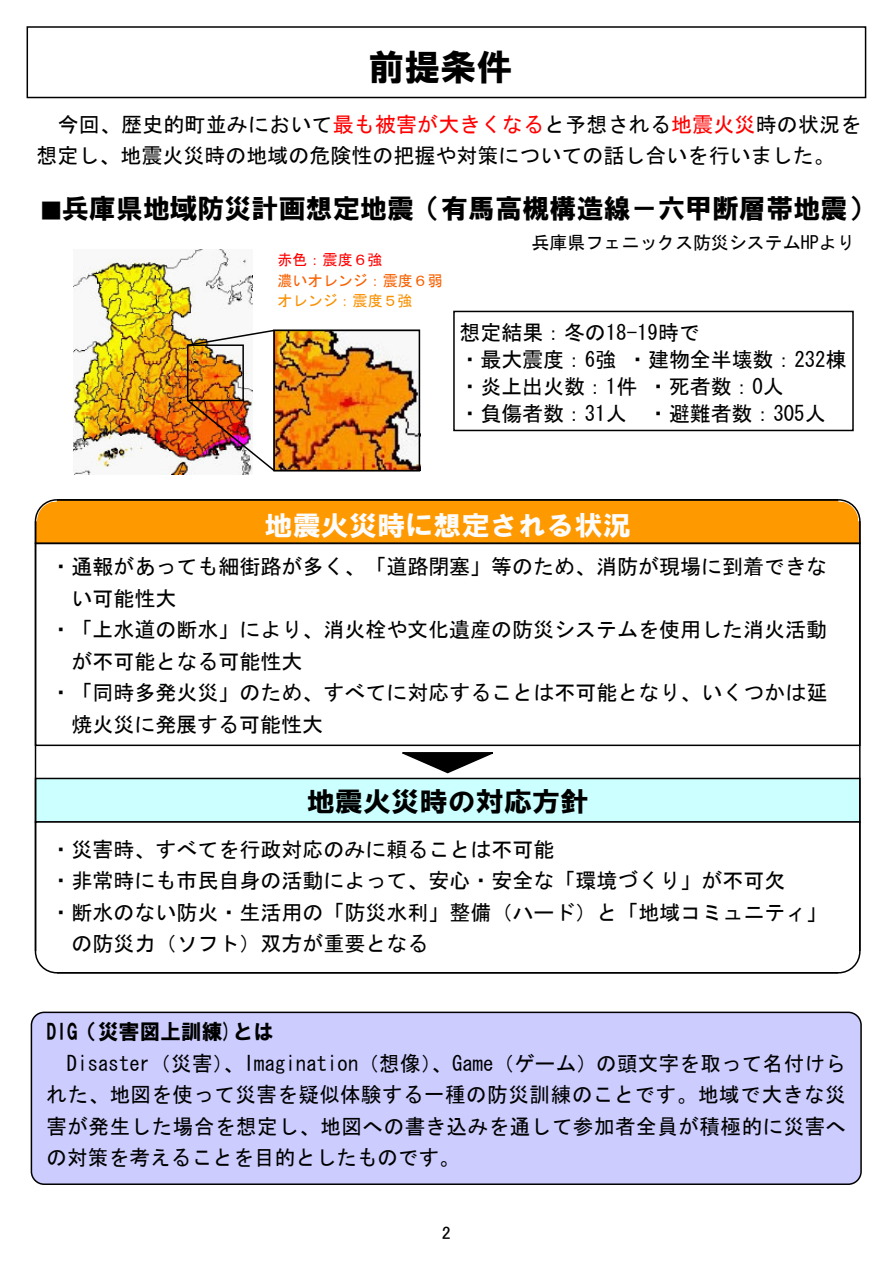
<style>
.page{position:relative;width:893px;height:1263px;background:#fff}
.page>*{position:absolute;margin:0;border:0;box-sizing:border-box;transform-origin:0 0}
.t1{font:36px "HGS Soei Kakugothic UB";color:#000}
.t2{font:27px "HG Soei Kakugothic UB";color:#000}
.t3{font:27px "HGS Soei Kakugothic UB";color:#fcfcfc;scale:1.04 1}
.t4{font:27px "HGS Soei Kakugothic UB";color:#000;scale:1.04 1}
.t5{font:21px/27px "MS Gothic";color:#000}
.t6{font:21px/31.5px "MS Gothic";letter-spacing:.02em;color:#000}
.t7{font:18px "MS Gothic";color:#000}
.t8{font:18px "MSP Gothic";color:#000}
.t9{font:15px/20.4px "MS Gothic";color:#f86000}
.s1{color:#f00}
.s2{font-size:21px}
.s3{color:#f89000}
.s4{font-family:"HG Soei Kakugothic UB"}
</style>
<div class="page">
<div style="left:27px;top:26px;width:839px;height:72px;border:2px solid #000"></div>
<div style="left:30px;top:1011px;width:832px;height:173px;background:#ccf"></div>
<svg style="left:34px;top:499px;width:827px;height:474px"></svg>
<img style="left:74px;top:249px;width:179px;height:225px">
<div style="left:187px;top:344px;width:57px;height:57px;border:2px solid #000"></div>
<svg style="left:186px;top:329px;width:90px;height:18px"></svg>
<img style="left:186px;top:399px;width:90px;height:73px">
<img style="left:276px;top:330px;width:145px;height:141px">
<div style="left:273px;top:330px;width:147px;height:141px;border:2px solid #000"></div>
<div style="left:453px;top:311px;width:401px;height:120px;border:2px solid #000"></div>
<p class="t1" style="left:369px;top:49px;width:145px">前提条件</p>
<p class="t5" style="left:37px;top:109px;width:826px;line-height:31.5px">　今回、歴史的町並みにおいて<span class="s1">最も被害が大きくなる</span>と予想される<span class="s1">地震火災</span>時の状況を想定し、地震火災時の地域の危険性の把握や対策についての話し合いを行いました。</p>
<p class="t2" style="left:41px;top:195px;width:835px"><span class="s2">■</span>兵庫県地域防災計画想定地震（有馬高槻構造線－六甲断層帯地震）</p>
<p class="t7" style="left:531px;top:234px;width:325px">兵庫県フェニックス防災システムHPより</p>
<p class="t9" style="left:278px;top:250px;width:167px"><span class="s1">赤色：震度６強<br></span>濃いオレンジ：震度６弱<span class="s3">オレンジ：震度５強</span></p>
<p class="t5" style="left:459px;top:319px;width:389px">想定結果：冬の18-19時で<br>・最大震度：6強 ・建物全半壊数：232棟・炎上出火数：1件 ・死者数：0人<br>・負傷者数：31人 ・避難者数：305人</p>
<p class="t3" style="left:264px;top:511px;width:354px">地震火災時に想定される状況</p>
<p class="t5" style="left:51px;top:553px;width:778px">・通報があっても細街路が多く、「道路閉塞」等のため、消防が現場に到着できな</p>
<p class="t5" style="left:72px;top:585px;width:106px">い可能性大</p>
<p class="t5" style="left:51px;top:616px;width:778px">・「上水道の断水」により、消火栓や文化遺産の防災システムを使用した消火活動</p>
<p class="t5" style="left:72px;top:648px;width:232px">が不可能となる可能性大</p>
<p class="t5" style="left:51px;top:679px;width:778px">・「同時多発火災」のため、すべてに対応することは不可能となり、いくつかは延</p>
<p class="t5" style="left:71px;top:711px;width:253px">焼火災に発展する可能性大</p>
<p class="t4" style="left:307px;top:788px;width:272px">地震火災時の対応方針</p>
<p class="t5" style="left:51px;top:835px;width:505px">・災害時、すべてを行政対応のみに頼ることは不可能</p>
<p class="t5" style="left:51px;top:867px;width:736px">・非常時にも市民自身の活動によって、安心・安全な「環境づくり」が不可欠</p>
<p class="t5" style="left:51px;top:898px;width:778px">・断水のない防火・生活用の「防災水利」整備（ハード）と「地域コミュニティ」</p>
<p class="t5" style="left:72px;top:930px;width:358px">の防災力（ソフト）双方が重要となる</p>
<p class="t6" style="left:46px;top:1016px;width:801px"><span class="s4">DIG（災害図上訓練)とは<br></span>　Disaster（災害）、Imagination（想像）、Game（ゲーム）の頭文字を取って名付けられた、地図を使って災害を疑似体験する一種の防災訓練のことです。地域で大きな災害が発生した場合を想定し、地図への書き込みを通して参加者全員が積極的に災害への対策を考えることを目的としたものです。</p>
<p class="t8" style="left:442px;top:1224px;width:10px">2</p>
</div>
